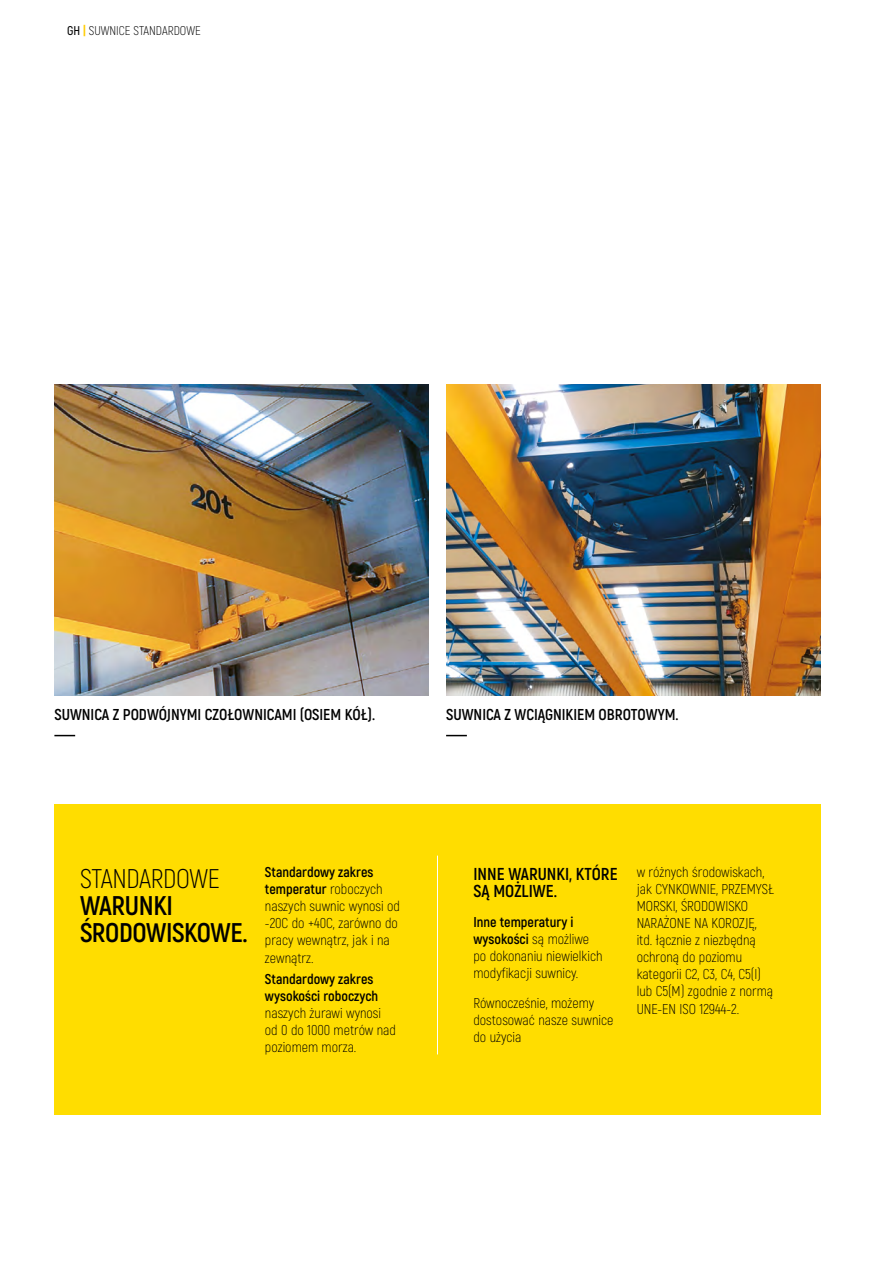
<style>
.page{position:relative;width:893px;height:1263px;background:#fff}
.page>*{position:absolute;margin:0;border:0;box-sizing:border-box;transform-origin:0 0}
.t1{font:700 27px/27px "Akrobat";letter-spacing:-.015em;color:#000}
.t2{font:300 27px "Akrobat";letter-spacing:-.015em;color:#000}
.t3{font:700 17.25px/17.2px "Akrobat";color:#000}
.t4{font:700 15.75px "Akrobat";color:#000}
.t5{font:300 14.25px/17.1px "Akrobat";color:#000}
.t6{font:700 14.25px/17.1px "Akrobat";color:#000}
.t7{font:300 12.6px "Akrobat";color:#000}
.s1{font-weight:600}
.s2{font-weight:800;color:#fc0}
.s3{font-weight:700}
</style>
<div class="page">
<div style="left:54px;top:804px;width:767px;height:311px;background:#fd0"></div>
<img style="left:54px;top:384px;width:374px;height:311px">
<svg style="left:54px;top:735px;width:21px;height:1px"></svg>
<svg style="left:446px;top:735px;width:21px;height:1px"></svg>
<img style="left:446px;top:384px;width:375px;height:311px">
<hr style="left:437px;top:855px;width:1px;height:199px;background:#fff">
<p class="t7" style="left:67px;top:23px;width:135px"><span class="s1">GH</span> <span class="s2">|</span> SUWNICE STANDARDOWE</p>
<p class="t4" style="left:54px;top:705px;width:322px">SUWNICA Z PODWÓJNYMI CZOŁOWNICAMI (OSIEM KÓŁ).</p>
<p class="t4" style="left:446px;top:705px;width:234px">SUWNICA Z WCIĄGNIKIEM OBROTOWYM.</p>
<h1 class="t2" style="left:80px;top:863px;width:141px">STANDARDOWE</h1>
<h1 class="t1" style="left:80px;top:892px;width:169px">WARUNKI<br>ŚRODOWISKOWE.</h1>
<p class="t5" style="left:265px;top:863px;width:137px"><span class="s3">Standardowy zakres temperatur</span> roboczych naszych suwnic wynosi od -20C do +40C, zarówno do pracy wewnątrz, jak i na zewnątrz.</p>
<p class="t6" style="left:265px;top:970px;width:115px">Standardowy zakres wysokości roboczych</p>
<p class="t5" style="left:265px;top:1004px;width:133px">naszych żurawi wynosi od 0 do 1000 metrów nad poziomem morza.</p>
<p class="t3" style="left:473px;top:865px;width:146px">INNE WARUNKI, KTÓRE<br>SĄ MOŻLIWE.</p>
<p class="t5" style="left:473px;top:913px;width:131px"><span class="s3">Inne temperatury i wysokości</span> są możliwe po dokonaniu niewielkich modyfikacji suwnicy.</p>
<p class="t5" style="left:473px;top:994px;width:142px">Równocześnie, możemy dostosować nasze suwnice do użycia</p>
<p class="t5" style="left:637px;top:863px;width:139px">w różnych środowiskach, jak CYNKOWNIE, PRZEMYSŁ<br>MORSKI, ŚRODOWISKO<br>NARAŻONE NA KOROZJĘ, itd. łącznie z niezbędną ochroną do poziomu kategorii C2, C3, C4, C5(I) lub C5(M) zgodnie z normą<br>UNE-EN ISO 12944-2.</p>
</div>
